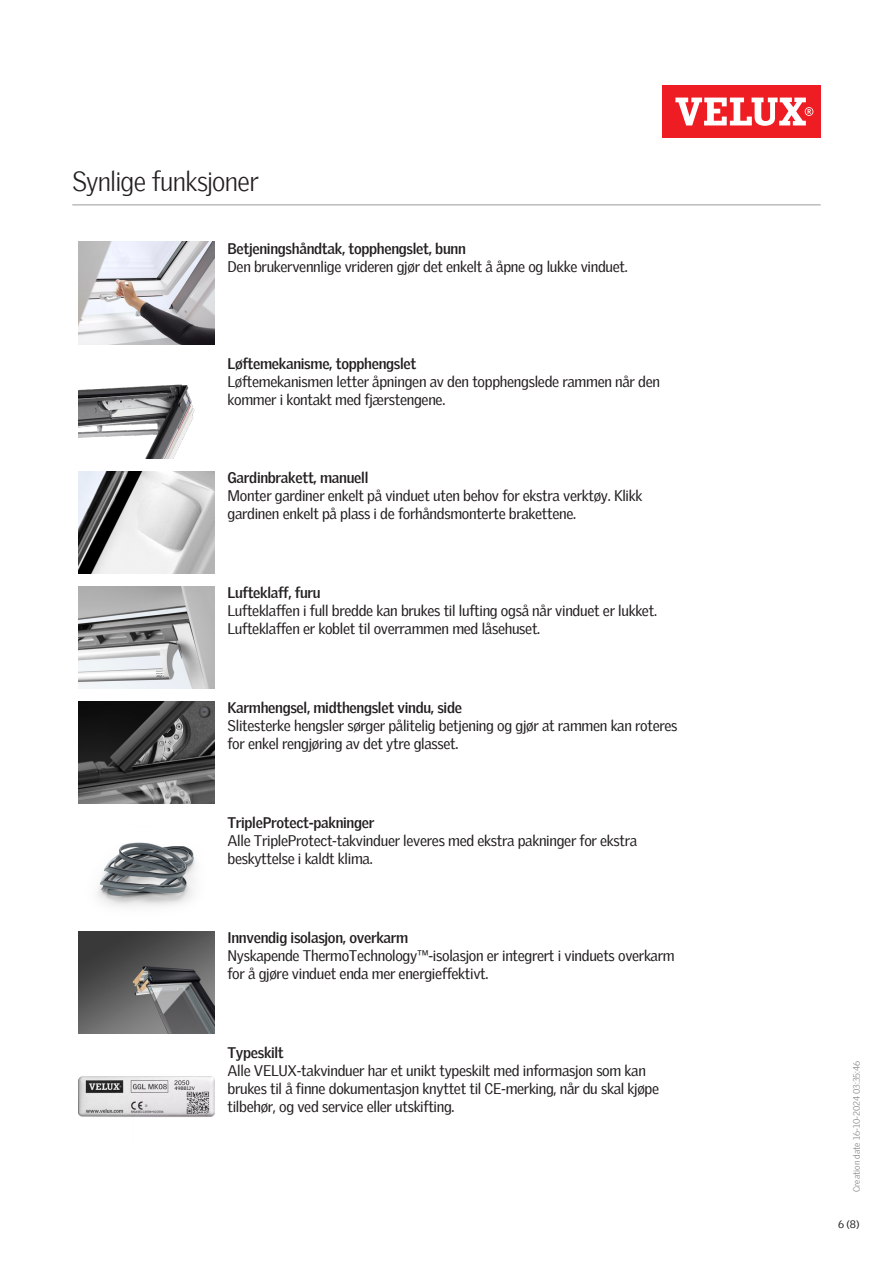
<style>
.page{position:relative;width:893px;height:1263px;background:#fff}
.page>*{position:absolute;margin:0;border:0;box-sizing:border-box;transform-origin:0 0}
.Headline_With_Line_B{font:300 27px "Velux Gothic";letter-spacing:-.025em;color:#231f20}
.Body_Heading{font:15px/18px "Velux Gothic";letter-spacing:-.02em;color:#231f20}
.t1{font:10.5px "Velux Gothic";color:#231f20}
.t2{font:300 9px "Velux Gothic";color:#7c7e81}
.s1{font-weight:700}
</style>
<div class="page">
<div style="left:662px;top:85px;width:159px;height:53px;background:#ee1d23"></div>
<svg style="left:675px;top:98px;width:138px;height:28px"></svg>
<hr style="left:72px;top:204px;width:749px;height:2px;background:#bcbdbb">
<img style="left:79px;top:242px;width:136px;height:102px">
<img style="left:79px;top:384px;width:116px;height:75px">
<img style="left:79px;top:472px;width:136px;height:102px">
<img style="left:79px;top:587px;width:136px;height:102px">
<img style="left:79px;top:701px;width:136px;height:102px">
<img style="left:97px;top:842px;width:99px;height:65px">
<img style="left:79px;top:931px;width:136px;height:102px">
<img style="left:79px;top:1076px;width:136px;height:41px">
<p class="Headline_With_Line_B" style="left:72px;top:161px;width:188px">Synlige funksjoner</p>
<p class="Body_Heading" style="left:227px;top:238px;width:402px"><span class="s1">Betjeningshåndtak, topphengslet, bunn<br></span>Den brukervennlige vrideren gjør det enkelt å åpne og lukke vinduet.</p>
<p class="Body_Heading" style="left:227px;top:353px;width:434px"><span class="s1">Løftemekanisme, topphengslet<br></span>Løftemekanismen letter åpningen av den topphengslede rammen når den kommer i kontakt med fjærstengene.</p>
<p class="Body_Heading" style="left:227px;top:468px;width:416px"><span class="s1">Gardinbrakett, manuell<br></span>Monter gardiner enkelt på vinduet uten behov for ekstra verktøy. Klikk gardinen enkelt på plass i de forhåndsmonterte brakettene.</p>
<p class="Body_Heading" style="left:227px;top:583px;width:431px"><span class="s1">Lufteklaff, furu<br></span>Lufteklaffen i full bredde kan brukes til lufting også når vinduet er lukket.<br>Lufteklaffen er koblet til overrammen med låsehuset.</p>
<p class="Body_Heading" style="left:227px;top:697px;width:451px"><span class="s1">Karmhengsel, midthengslet vindu, side<br></span>Slitesterke hengsler sørger pålitelig betjening og gjør at rammen kan roteres for enkel rengjøring av det ytre glasset.</p>
<p class="Body_Heading" style="left:227px;top:812px;width:411px"><span class="s1">TripleProtect-pakninger<br></span>Alle TripleProtect-takvinduer leveres med ekstra pakninger for ekstra beskyttelse i kaldt klima.</p>
<p class="Body_Heading" style="left:227px;top:927px;width:449px"><span class="s1">Innvendig isolasjon, overkarm<br></span>Nyskapende ThermoTechnology™-isolasjon er integrert i vinduets overkarm for å gjøre vinduet enda mer energieffektivt.</p>
<p class="Body_Heading" style="left:227px;top:1042px;width:433px"><span class="s1">Typeskilt<br></span>Alle VELUX-takvinduer har et unikt typeskilt med informasjon som kan brukes til å finne dokumentasjon knyttet til CE-merking, når du skal kjøpe tilbehør, og ved service eller utskifting.</p>
<p class="t2" style="left:850px;top:1192px;width:133px;rotate:-90deg">Creation date 16-10-2024 03:35:46</p>
<p class="t1" style="left:838px;top:1216px;width:23px">6 (8)</p>
</div>
